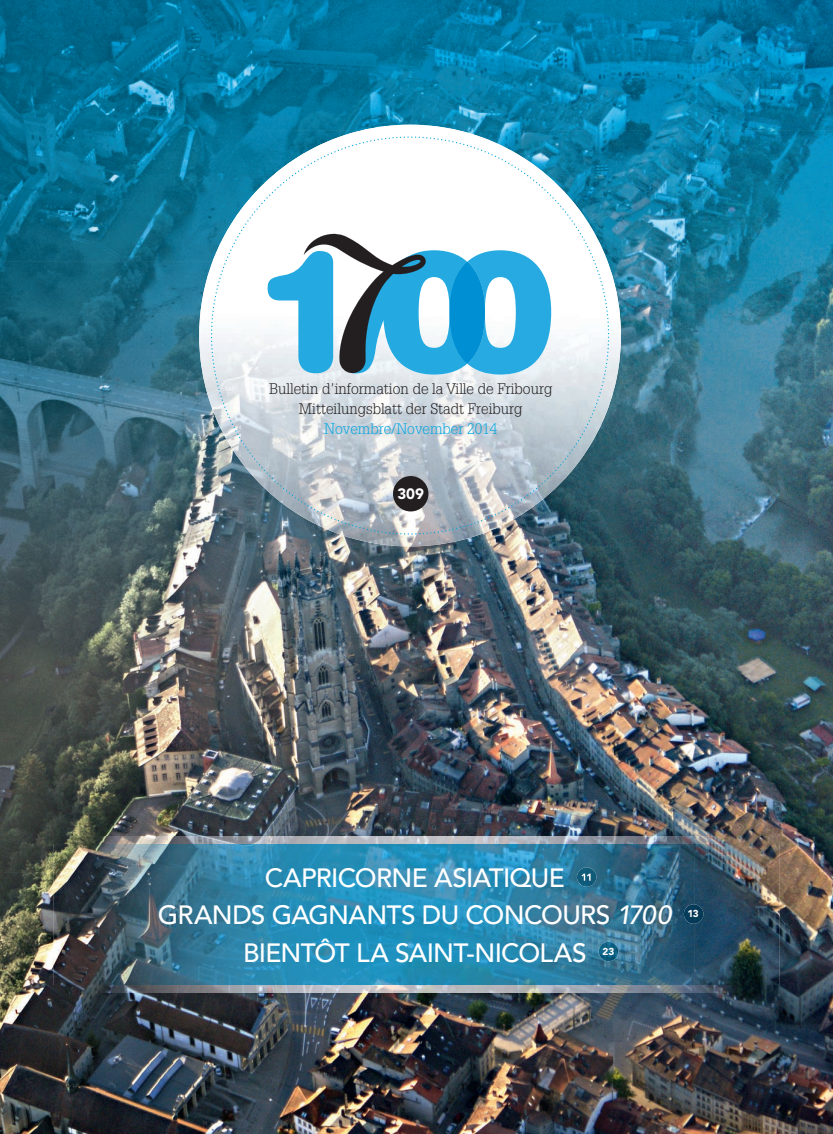
<style>
.page{position:relative;width:833px;height:1134px;background:#fff}
.page>*{position:absolute;margin:0;border:0;box-sizing:border-box;transform-origin:0 0}
.t1{font:500 26.25px/37.5px "Avenir LT Std";letter-spacing:-.025em;color:#fff;text-align:center}
.t2{font:300 15px/20px "Glypha LT Std";color:#231f20;text-align:center}
.t3{font:300 15px "Glypha LT Std";color:#08a7e0}
.t4{font:900 15px "Avenir LT Std";color:#fff}
.t5{font:900 10px "Avenir LT Std";color:#fff}
.s1{font-style:italic}
</style>
<div class="page">
<img style="left:0;top:0;width:263px;height:261px">
<img style="left:263px;top:0;width:570px;height:130px">
<img style="left:263px;top:130px;width:20px;height:6px">
<img style="left:537px;top:130px;width:296px;height:44px">
<img style="left:609px;top:174px;width:224px;height:43px">
<img style="left:621px;top:217px;width:212px;height:88px">
<img style="left:0;top:261px;width:219px;height:611px">
<img style="left:614px;top:305px;width:219px;height:567px">
<img style="left:570px;top:462px;width:44px;height:374px">
<img style="left:219px;top:535px;width:44px;height:301px">
<img style="left:526px;top:535px;width:44px;height:301px">
<img style="left:263px;top:535px;width:87px;height:301px">
<img style="left:483px;top:546px;width:43px;height:290px">
<img style="left:350px;top:546px;width:133px;height:290px">
<img style="left:0;top:872px;width:87px;height:262px">
<img style="left:745px;top:872px;width:88px;height:262px">
<img style="left:87px;top:992px;width:658px;height:142px">
<img style="left:53px;top:836px;width:727px;height:156px">
<img style="left:577px;top:867px;width:19px;height:20px">
<svg style="left:581px;top:874px;width:9px;height:7px"></svg>
<img style="left:684px;top:904px;width:19px;height:20px;border-radius:10px">
<img style="left:599px;top:942px;width:19px;height:19px;border-radius:10px">
<img style="left:283px;top:125px;width:254px;height:421px">
<img style="left:199px;top:209px;width:12px;height:253px">
<img style="left:609px;top:209px;width:12px;height:253px">
<svg style="left:211px;top:136px;width:398px;height:399px"></svg>
<div style="left:393px;top:476px;width:35px;height:35px;background:#231f20;border-radius:50%"></div>
<p class="t2" style="left:269px;top:379px;width:285px">Bulletin d’information de la Ville de Fribourg<br>Mitteilungsblatt der Stadt Freiburg</p>
<p class="t3" style="left:324px;top:420px;width:174px">Novembre/November 2014</p>
<p class="t4" style="left:397px;top:485px;width:28px">309</p>
<h1 class="t1" style="left:158px;top:860px;width:515px">CAPRICORNE ASIATIQUE<br>GRANDS GAGNANTS DU CONCOURS <span class="s1">1700</span></h1>
<h1 class="t1" style="left:243px;top:935px;width:345px">BIENTÔT LA SAINT-NICOLAS</h1>
<p class="t5" style="left:602px;top:946px;width:13px">23</p>
<p class="t5" style="left:687px;top:908px;width:13px">13</p>
</div>
